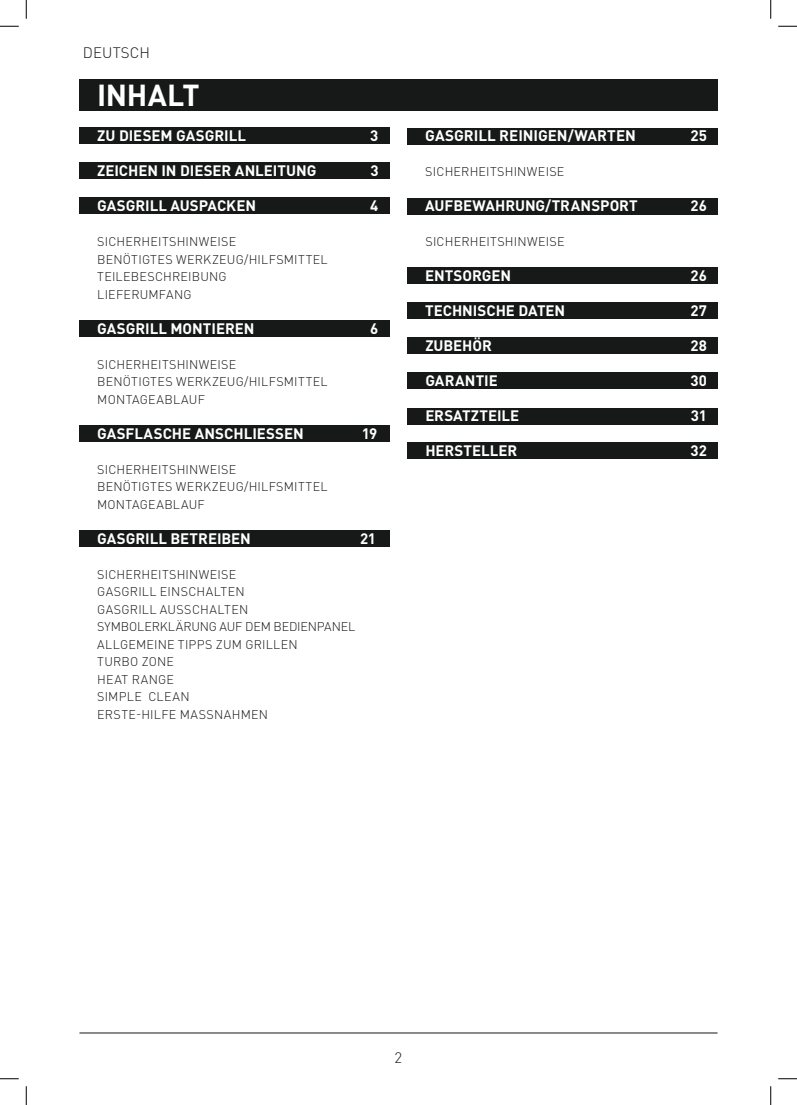
<style>
.page{position:relative;width:797px;height:1105px;background:#fff}
.page>*{position:absolute;margin:0;border:0;box-sizing:border-box;transform-origin:0 0}
.t1{font:700 30px "DIN Pro";letter-spacing:-.015em;color:#fff}
.t2{font:700 15.12px "DIN Pro";letter-spacing:-.005em;color:#fff}
.t3{font:700 15px "DIN Pro";letter-spacing:-.005em;color:#fff}
.t4{font:300 15px "DIN Pro";letter-spacing:.005em;color:#171818}
.t5{font:300 12.5px "DIN Pro";letter-spacing:.02em;color:#171818}
.t6{font:300 12.5px "DIN Pro";letter-spacing:-.015em;color:#171818}
</style>
<div class="page">
<hr style="left:79px;top:1032px;width:638px;height:1px;background:#171818">
<div style="left:407px;top:338px;width:311px;height:16px;background:#171818"></div>
<div style="left:407px;top:373px;width:311px;height:16px;background:#171818"></div>
<div style="left:407px;top:408px;width:311px;height:16px;background:#171818"></div>
<div style="left:407px;top:443px;width:311px;height:16px;background:#171818"></div>
<div style="left:79px;top:531px;width:310px;height:16px;background:#171818"></div>
<div style="left:79px;top:128px;width:311px;height:16px;background:#171818"></div>
<div style="left:79px;top:79px;width:639px;height:32px;background:#171818"></div>
<div style="left:79px;top:163px;width:311px;height:16px;background:#171818"></div>
<div style="left:79px;top:198px;width:311px;height:16px;background:#171818"></div>
<div style="left:79px;top:425px;width:310px;height:16px;background:#171818"></div>
<div style="left:407px;top:128px;width:310px;height:16px;background:#171818"></div>
<div style="left:407px;top:198px;width:310px;height:16px;background:#171818"></div>
<div style="left:407px;top:268px;width:310px;height:16px;background:#171818"></div>
<div style="left:407px;top:303px;width:310px;height:16px;background:#171818"></div>
<div style="left:79px;top:321px;width:311px;height:16px;background:#171818"></div>
<svg style="left:0;top:25px;width:19px;height:2px"></svg>
<svg style="left:778px;top:25px;width:19px;height:2px"></svg>
<svg style="left:0;top:1078px;width:19px;height:1px"></svg>
<svg style="left:778px;top:1078px;width:19px;height:1px"></svg>
<svg style="left:25px;top:0;width:2px;height:19px"></svg>
<svg style="left:25px;top:1086px;width:2px;height:19px"></svg>
<svg style="left:770px;top:0;width:1px;height:19px"></svg>
<svg style="left:770px;top:1086px;width:1px;height:19px"></svg>
<p class="t4" style="left:83px;top:41px;width:68px">DEUTSCH</p>
<p class="t1" style="left:97px;top:72px;width:104px">INHALT</p>
<p class="t3" style="left:97px;top:124px;width:150px">ZU DIESEM GASGRILL</p>
<p class="t3" style="left:370px;top:124px;width:10px">3</p>
<p class="t3" style="left:97px;top:159px;width:221px">ZEICHEN IN DIESER ANLEITUNG</p>
<p class="t3" style="left:370px;top:159px;width:10px">3</p>
<p class="t3" style="left:97px;top:194px;width:160px">GASGRILL AUSPACKEN</p>
<p class="t3" style="left:370px;top:194px;width:10px">4</p>
<p class="t5" style="left:97px;top:232px;width:141px">SICHERHEITSHINWEISE</p>
<p class="t5" style="left:97px;top:250px;width:232px">BENÖTIGTES WERKZEUG/HILFSMITTEL</p>
<p class="t5" style="left:97px;top:267px;width:131px">TEILEBESCHREIBUNG</p>
<p class="t5" style="left:97px;top:285px;width:96px">LIEFERUMFANG</p>
<p class="t3" style="left:97px;top:317px;width:159px">GASGRILL MONTIEREN</p>
<p class="t3" style="left:370px;top:317px;width:10px">6</p>
<p class="t5" style="left:97px;top:355px;width:141px">SICHERHEITSHINWEISE</p>
<p class="t5" style="left:97px;top:372px;width:232px">BENÖTIGTES WERKZEUG/HILFSMITTEL</p>
<p class="t5" style="left:97px;top:390px;width:109px">MONTAGEABLAUF</p>
<p class="t3" style="left:97px;top:422px;width:208px">GASFLASCHE ANSCHLIESSEN</p>
<p class="t3" style="left:362px;top:422px;width:17px">19</p>
<p class="t5" style="left:97px;top:460px;width:141px">SICHERHEITSHINWEISE</p>
<p class="t5" style="left:97px;top:477px;width:232px">BENÖTIGTES WERKZEUG/HILFSMITTEL</p>
<p class="t5" style="left:97px;top:495px;width:109px">MONTAGEABLAUF</p>
<p class="t3" style="left:97px;top:527px;width:155px">GASGRILL BETREIBEN</p>
<p class="t3" style="left:360px;top:527px;width:18px">21</p>
<p class="t5" style="left:97px;top:565px;width:141px">SICHERHEITSHINWEISE</p>
<p class="t5" style="left:97px;top:582px;width:149px">GASGRILL EINSCHALTEN</p>
<p class="t5" style="left:97px;top:600px;width:153px">GASGRILL AUSSCHALTEN</p>
<p class="t6" style="left:97px;top:617px;width:260px">SYMBOLERKLÄRUNG AUF DEM BEDIENPANEL</p>
<p class="t5" style="left:97px;top:635px;width:202px">ALLGEMEINE TIPPS ZUM GRILLEN</p>
<p class="t5" style="left:97px;top:652px;width:78px">TURBO ZONE</p>
<p class="t5" style="left:97px;top:670px;width:78px">HEAT RANGE</p>
<p class="t5" style="left:97px;top:687px;width:94px">SIMPLE CLEAN</p>
<p class="t5" style="left:97px;top:705px;width:172px">ERSTE-HILFE MASSNAHMEN</p>
<p class="t2" style="left:425px;top:124px;width:212px">GASGRILL REINIGEN/WARTEN</p>
<p class="t2" style="left:690px;top:124px;width:18px">25</p>
<p class="t5" style="left:425px;top:162px;width:141px">SICHERHEITSHINWEISE</p>
<p class="t3" style="left:425px;top:194px;width:214px">AUFBEWAHRUNG/TRANSPORT</p>
<p class="t3" style="left:690px;top:194px;width:18px">26</p>
<p class="t5" style="left:425px;top:232px;width:141px">SICHERHEITSHINWEISE</p>
<p class="t3" style="left:425px;top:264px;width:88px">ENTSORGEN</p>
<p class="t3" style="left:690px;top:264px;width:18px">26</p>
<p class="t3" style="left:425px;top:299px;width:141px">TECHNISCHE DATEN</p>
<p class="t3" style="left:690px;top:299px;width:18px">27</p>
<p class="t3" style="left:425px;top:334px;width:68px">ZUBEHÖR</p>
<p class="t3" style="left:690px;top:334px;width:18px">28</p>
<p class="t3" style="left:425px;top:369px;width:74px">GARANTIE</p>
<p class="t3" style="left:690px;top:369px;width:18px">30</p>
<p class="t3" style="left:425px;top:404px;width:95px">ERSATZTEILE</p>
<p class="t3" style="left:691px;top:404px;width:17px">31</p>
<p class="t3" style="left:425px;top:439px;width:93px">HERSTELLER</p>
<p class="t3" style="left:690px;top:439px;width:18px">32</p>
<p class="t4" style="left:394px;top:1046px;width:9px">2</p>
</div>
